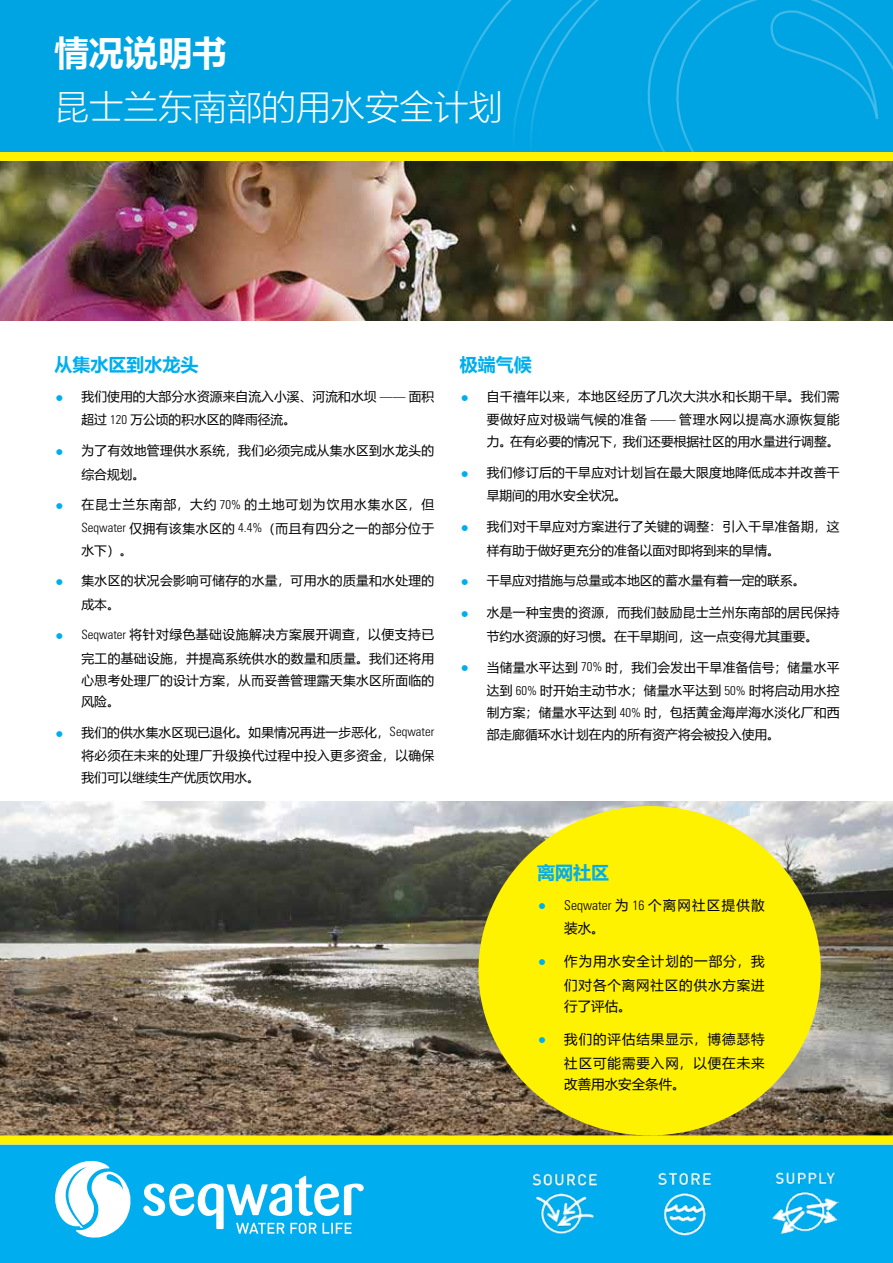
<style>
.page{position:relative;width:893px;height:1263px;background:#fff}
.page>*{position:absolute;margin:0;border:0;box-sizing:border-box;transform-origin:0 0}
.t1{font:34.5px "Microsoft Ya Hei UI Light";color:#fff}
.t2{font:700 34.5px "Microsoft Ya Hei UI";color:#fff}
.t3{font:700 18px "Microsoft Ya Hei UI";color:#00aeef}
.t4{font:13.5px/23.2px "Microsoft Ya Hei UI";letter-spacing:.07em;color:#000;text-align:right}
.t5{font:300 condensed 13.5px "Univers LT Std";color:#000}
.t6{font:13.5px "Microsoft Ya Hei UI";color:#000}
.t7{font:12.75px/23.7px "Microsoft Ya Hei UI";letter-spacing:.025em;color:#000}
.t8{font:12.75px/21.8px "Microsoft Ya Hei UI";color:#000}
.t9{font:12.75px/23.7px "Microsoft Ya Hei UI";letter-spacing:.055em;color:#000;text-align:right}
.t10{font:12.75px/23.7px "Microsoft Ya Hei UI";letter-spacing:.005em;color:#000}
.s1{font-family:"Univers LT Std";font-weight:300;font-stretch:condensed;font-size:16.5px;color:#00aeef}
.s2{font-family:"Univers LT Std";font-weight:300;font-stretch:condensed}
.s3{font-size:16.5px;color:#00aeef}
.s4{font-family:"Microsoft Ya Hei UI";font-weight:400;font-stretch:normal}
</style>
<div class="page">
<img style="left:0;top:801px;width:893px;height:334px">
<div style="left:0;top:0;width:893px;height:152px;background:#00a4e3"></div>
<svg style="left:452px;top:0;width:441px;height:152px"></svg>
<div style="left:0;top:152px;width:893px;height:9px;background:#fff200"></div>
<img style="left:0;top:161px;width:893px;height:160px">
<div style="left:0;top:1144px;width:893px;height:119px;background:#00aeef"></div>
<img style="left:531px;top:1172px;width:67px;height:63px">
<img style="left:657px;top:1171px;width:56px;height:64px">
<img style="left:771px;top:1171px;width:68px;height:64px">
<div style="left:0;top:1135px;width:893px;height:9px;background:#fff200"></div>
<svg style="left:143px;top:1176px;width:221px;height:58px"></svg>
<svg style="left:54px;top:1160px;width:78px;height:79px"></svg>
<div style="left:478px;top:806px;width:343px;height:329px;background:#fff200;border-radius:50%"></div>
<h1 class="t2" style="left:55px;top:28px;width:174px">情况说明书</h1>
<h1 class="t1" style="left:55px;top:83px;width:450px">昆士兰东南部的用水安全计划</h1>
<h2 class="t3" style="left:55px;top:351px;width:145px">从集水区到水龙头</h2>
<p class="t10" style="left:82px;top:384px;width:354px;text-indent:-27px"><span class="s1">•</span> 我们使用的大部分水资源来自流入小溪、河流和水坝 <span class="s2">——</span> 面积超过 <span class="s2">120</span> 万公顷的积水区的降雨径流。</p>
<p class="t7" style="left:82px;top:438px;width:354px;text-indent:-27px"><span class="s1">•</span> 为了有效地管理供水系统，我们必须完成从集水区到水龙头的综合规划。</p>
<p class="t9" style="left:55px;top:492px;width:381px"><span class="s1">•</span> 在昆士兰东南部，大约 <span class="s2">70%</span> 的土地可划为饮用水集水区，但<br><span class="s2">Seqwater</span> 仅拥有该集水区的 <span class="s2">4.4%</span>（而且有四分之一的部分位于</p>
<p class="t7" style="left:82px;top:538px;width:52px">水下）。</p>
<p class="t7" style="left:82px;top:568px;width:354px;text-indent:-27px"><span class="s1">•</span> 集水区的状况会影响可储存的水量，可用水的质量和水处理的成本。</p>
<p class="t7" style="left:55px;top:622px;width:381px;text-align:right"><span class="s1">•</span> <span class="s2">Seqwater</span> 将针对绿色基础设施解决方案展开调查，以便支持已完工的基础设施，并提高系统供水的数量和质量。我们还将用</p>
<p class="t7" style="left:82px;top:669px;width:354px;line-height:21.8px">心思考处理厂的设计方案，从而妥善管理露天集水区所面临的风险。</p>
<p class="t7" style="left:55px;top:720px;width:381px;text-align:right"><span class="s1">•</span> 我们的供水集水区现已退化。如果情况再进一步恶化，<span class="s2">Seqwater</span>将必须在未来的处理厂升级换代过程中投入更多资金，以确保</p>
<p class="t8" style="left:82px;top:766px;width:180px">我们可以继续生产优质饮用水。</p>
<h2 class="t3" style="left:460px;top:351px;width:73px">极端气候</h2>
<p class="t7" style="left:460px;top:384px;width:381px;text-align:right"><span class="s1">•</span> 自千禧年以来，本地区经历了几次大洪水和长期干旱。我们需要做好应对极端气候的准备 <span class="s2">——</span> 管理水网以提高水源恢复能</p>
<p class="t8" style="left:487px;top:430px;width:354px">力。在有必要的情况下，我们还要根据社区的用水量进行调整。</p>
<p class="t7" style="left:487px;top:460px;width:354px;text-indent:-27px"><span class="s1">•</span> 我们修订后的干旱应对计划旨在最大限度地降低成本并改善干旱期间的用水安全状况。</p>
<p class="t7" style="left:487px;top:514px;width:354px;text-indent:-27px"><span class="s1">•</span> 我们对干旱应对方案进行了关键的调整：引入干旱准备期，这样有助于做好更充分的准备以面对即将到来的旱情。</p>
<p class="t8" style="left:460px;top:569px;width:347px"><span class="s1">•</span> 干旱应对措施与总量或本地区的蓄水量有着一定的联系。</p>
<p class="t7" style="left:460px;top:601px;width:381px;text-align:center"><span class="s1">•</span> 水是一种宝贵的资源，而我们鼓励昆士兰州东南部的居民保持节约水资源的好习惯。在干旱期间，这一点变得尤其重要。</p>
<p class="t7" style="left:460px;top:655px;width:381px;text-align:right"><span class="s1">•</span> 当储量水平达到 <span class="s2">70%</span> 时，我们会发出干旱准备信号；储量水平达到 <span class="s2">60%</span> 时开始主动节水；储量水平达到 <span class="s2">50%</span> 时将启动用水控</p>
<p class="t8" style="left:487px;top:701px;width:354px">制方案；储量水平达到 <span class="s2">40%</span> 时，包括黄金海岸海水淡化厂和西部走廊循环水计划在内的所有资产将会被投入使用。</p>
<h2 class="t3" style="left:537px;top:860px;width:73px">离网社区</h2>
<p class="t5" style="left:537px;top:897px;width:229px"><span class="s3">•</span> Seqwater <span class="s4">为</span> 16 <span class="s4">个离网社区提供散</span></p>
<p class="t4" style="left:564px;top:916px;width:42px">装水。</p>
<p class="t4" style="left:537px;top:949px;width:229px"><span class="s1">•</span> 作为用水安全计划的一部分，我们对各个离网社区的供水方案进</p>
<p class="t4" style="left:564px;top:994px;width:69px">行了评估。</p>
<p class="t4" style="left:537px;top:1027px;width:229px"><span class="s1">•</span> 我们的评估结果显示，博德瑟特社区可能需要入网，以便在未来</p>
<p class="t6" style="left:564px;top:1075px;width:123px">改善用水安全条件。</p>
</div>
